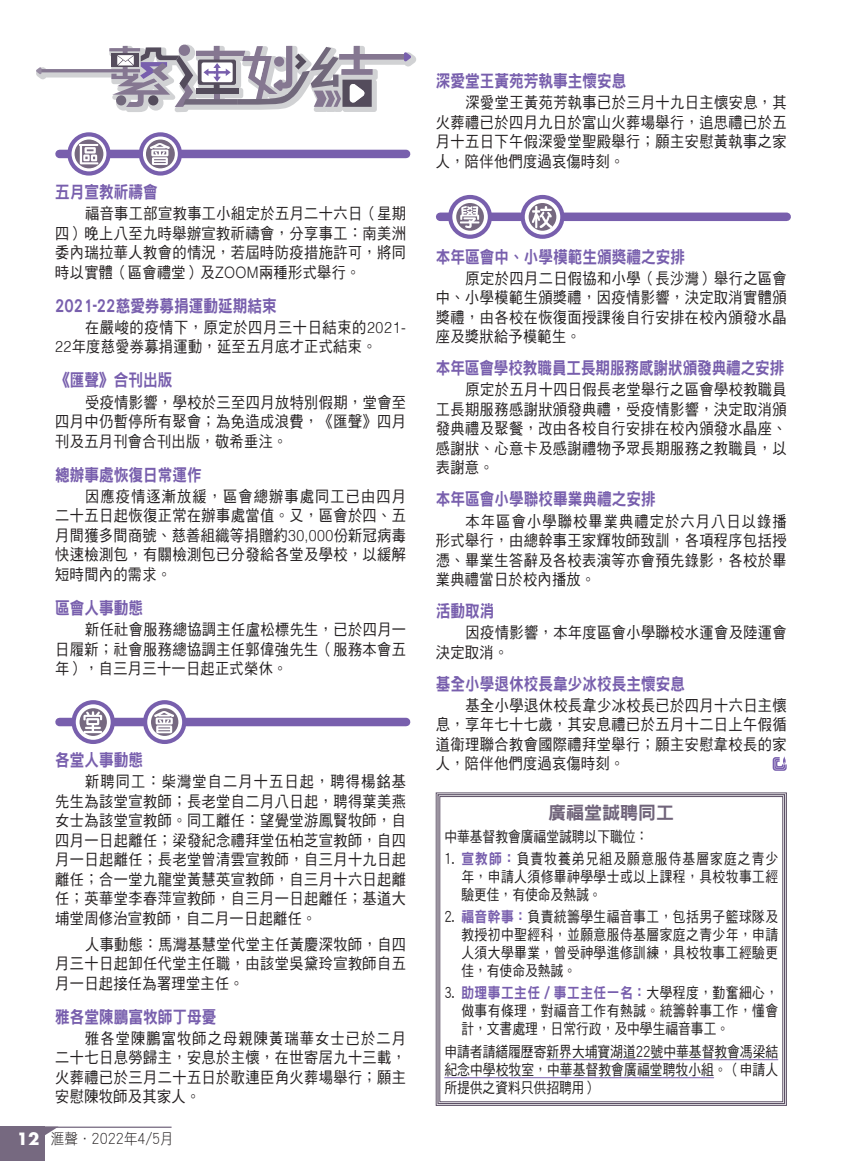
<style>
.page{position:relative;width:842px;height:1161px;background:#fff}
.page>*{position:absolute;margin:0;border:0;box-sizing:border-box;transform-origin:0 0}
.t1{font:18px "DF Hei HK W9";color:#70647a}
._727__inking_subhead{font:17.25px "DF Hei HK W9";color:#785fad;scale:.85 1}
.P8_Link_body_txt{font:15.75px/19.5px "DF Hei HK W5";letter-spacing:.03em;color:#231f20;text-align:justify;scale:.9 1}
.body_txt_11_16{font:15px/18px "DF Hei HK W5";letter-spacing:.035em;color:#231f20;text-align:justify;scale:.85 1}
.body_txt_11_16-2{font:15px "DF Hei HK W5";color:#231f20;scale:.85 1}
.t2{font:15px "DF Hei HK W3";color:#231f20;scale:.9 1}
.s1{font-family:"Helvetica";font-weight:300}
.s2{font-family:"Futura";font-weight:700;font-size:16.5px;color:#fff}
.s3{font-family:"DF Hei HK W9";color:#785fad}
</style>
<div class="page">
<div style="left:440px;top:213px;width:347px;height:8px;background:#785fad"></div>
<svg style="left:523px;top:197px;width:39px;height:40px"></svg>
<div style="left:520px;top:195px;width:44px;height:44px;border:4px solid #785fad;border-radius:50%"></div>
<div style="left:529px;top:203px;width:27px;height:28px;background:#766980;border-radius:50%"></div>
<svg style="left:450px;top:197px;width:40px;height:40px"></svg>
<div style="left:448px;top:195px;width:44px;height:44px;border:4px solid #785fad;border-radius:50%"></div>
<div style="left:456px;top:203px;width:28px;height:28px;background:#766980;border-radius:50%"></div>
<svg style="left:460px;top:206px;width:92px;height:22px"></svg>
<div style="left:60px;top:150px;width:346px;height:8px;background:#785fad"></div>
<svg style="left:141px;top:134px;width:39px;height:39px"></svg>
<div style="left:139px;top:132px;width:43px;height:44px;border:4px solid #785fad;border-radius:50%"></div>
<div style="left:147px;top:140px;width:27px;height:28px;background:#766980;border-radius:50%"></div>
<div style="left:146px;top:140px;width:29px;height:28px;border:2px solid #766980;border-radius:50%"></div>
<svg style="left:69px;top:134px;width:40px;height:39px"></svg>
<div style="left:67px;top:132px;width:44px;height:44px;border:4px solid #785fad;border-radius:50%"></div>
<div style="left:75px;top:140px;width:28px;height:28px;background:#766980;border-radius:50%"></div>
<div style="left:75px;top:140px;width:28px;height:28px;border:2px solid #766980;border-radius:50%"></div>
<svg style="left:79px;top:143px;width:91px;height:22px"></svg>
<div style="left:60px;top:718px;width:346px;height:8px;background:#785fad"></div>
<svg style="left:145px;top:702px;width:39px;height:40px"></svg>
<div style="left:143px;top:700px;width:43px;height:44px;border:4px solid #785fad;border-radius:50%"></div>
<svg style="left:151px;top:708px;width:27px;height:28px"></svg>
<svg style="left:74px;top:702px;width:39px;height:40px"></svg>
<div style="left:72px;top:700px;width:43px;height:44px;border:4px solid #785fad;border-radius:50%"></div>
<svg style="left:80px;top:708px;width:27px;height:28px"></svg>
<svg style="left:83px;top:711px;width:91px;height:22px"></svg>
<svg style="left:436px;top:792px;width:351px;height:314px"></svg>
<div style="left:437px;top:794px;width:348px;height:310px;border:1px solid #5c5065"></div>
<div style="left:439px;top:796px;width:344px;height:306px;border:1px solid #5c5065"></div>
<svg style="left:773px;top:756px;width:14px;height:15px"></svg>
<svg style="left:0;top:1126px;width:56px;height:35px"></svg>
<hr style="left:25px;top:1126px;width:147px;height:2px;background:#766980">
<svg style="left:36px;top:45px;width:380px;height:67px"></svg>
<p class="_727__inking_subhead" style="left:55px;top:182px;width:122px">五月宣教祈禱會</p>
<p class="P8_Link_body_txt" style="left:55px;top:203px;width:391px;text-indent:30px">福音事工部宣教事工小組定於五月二十六日（星期四）晚上八至九時舉辦宣教祈禱會，分享事工：南美洲委內瑞拉華人教會的情況，若屆時防疫措施許可，將同時以實體（區會禮堂）及<span class="s1">ZOOM</span>兩種形式舉行。</p>
<p class="_727__inking_subhead" style="left:55px;top:296px;width:262px">2021-22慈愛券募捐運動延期結束</p>
<p class="P8_Link_body_txt" style="left:55px;top:317px;width:391px;text-indent:30px">在嚴峻的疫情下，原定於四月三十日結束的<span class="s1">2021-<br>22</span>年度慈愛券募捐運動，延至五月底才正式結束。</p>
<p class="_727__inking_subhead" style="left:55px;top:371px;width:139px">《匯聲》合刊出版</p>
<p class="P8_Link_body_txt" style="left:55px;top:392px;width:391px;text-indent:30px">受疫情影響，學校於三至四月放特別假期，堂會至四月中仍暫停所有聚會；為免造成浪費，《匯聲》四月刊及五月刊會合刊出版，敬希垂注。</p>
<p class="_727__inking_subhead" style="left:55px;top:465px;width:174px">總辦事處恢復日常運作</p>
<p class="P8_Link_body_txt" style="left:55px;top:486px;width:391px;text-indent:30px">因應疫情逐漸放緩，區會總辦事處同工已由四月二十五日起恢復正常在辦事處當值。又，區會於四、五月間獲多間商號、慈善組織等捐贈約<span class="s1">30,000</span>份新冠病毒快速檢測包，有關檢測包已分發給各堂及學校，以緩解短時間內的需求。</p>
<p class="_727__inking_subhead" style="left:55px;top:598px;width:105px">區會人事動態</p>
<p class="P8_Link_body_txt" style="left:55px;top:619px;width:391px;text-indent:30px">新任社會服務總協調主任盧松標先生，已於四月一日履新；社會服務總協調主任郭偉強先生（服務本會五年），自三月三十一日起正式榮休。</p>
<p class="_727__inking_subhead" style="left:55px;top:750px;width:105px">各堂人事動態</p>
<p class="P8_Link_body_txt" style="left:55px;top:771px;width:391px;text-indent:30px">新聘同工：柴灣堂自二月十五日起，聘得楊銘基先生為該堂宣教師；長老堂自二月八日起，聘得葉美燕女士為該堂宣教師。同工離任：望覺堂游鳳賢牧師，自四月一日起離任；梁發紀念禮拜堂伍柏芝宣教師，自四月一日起離任；長老堂曾清雲宣教師，自三月十九日起離任；合一堂九龍堂黃慧英宣教師，自三月十六日起離任；英華堂李春萍宣教師，自三月一日起離任；基道大埔堂周修治宣教師，自二月一日起離任。</p>
<p class="P8_Link_body_txt" style="left:55px;top:934px;width:391px;text-indent:30px">人事動態：馬灣基慧堂代堂主任黃慶深牧師，自四月三十日起卸任代堂主任職，由該堂吳黛玲宣教師自五月一日起接任為署理堂主任。</p>
<p class="_727__inking_subhead" style="left:55px;top:1007px;width:191px">雅各堂陳鵬富牧師丁母憂</p>
<p class="P8_Link_body_txt" style="left:55px;top:1028px;width:391px;text-indent:30px">雅各堂陳鵬富牧師之母親陳黃瑞華女士已於二月二十七日息勞歸主，安息於主懷，在世寄居九十三載，火葬禮已於三月二十五日於歌連臣角火葬場舉行；願主安慰陳牧師及其家人。</p>
<p class="t2" style="left:17px;top:1131px;width:176px"><span class="s2">12</span> 滙聲．2022年4/5月</p>
<p class="_727__inking_subhead" style="left:436px;top:72px;width:226px">深愛堂王黃苑芳執事主懷安息</p>
<p class="P8_Link_body_txt" style="left:436px;top:93px;width:391px;text-indent:30px">深愛堂王黃苑芳執事已於三月十九日主懷安息，其火葬禮已於四月九日於富山火葬場舉行，追思禮已於五月十五日下午假深愛堂聖殿舉行；願主安慰黃執事之家人，陪伴他們度過哀傷時刻。</p>
<p class="_727__inking_subhead" style="left:436px;top:247px;width:295px">本年區會中、小學模範生頒獎禮之安排</p>
<p class="P8_Link_body_txt" style="left:436px;top:268px;width:391px;text-indent:30px">原定於四月二日假協和小學（長沙灣）舉行之區會中、小學模範生頒獎禮，因疫情影響，決定取消實體頒獎禮，由各校在恢復面授課後自行安排在校內頒發水晶座及獎狀給予模範生。</p>
<p class="_727__inking_subhead" style="left:436px;top:359px;width:412px">本年區會學校教職員工長期服務感謝狀頒發典禮之安排</p>
<p class="P8_Link_body_txt" style="left:436px;top:380px;width:391px;text-indent:30px">原定於五月十四日假長老堂舉行之區會學校教職員工長期服務感謝狀頒發典禮，受疫情影響，決定取消頒發典禮及聚餐，改由各校自行安排在校內頒發水晶座、感謝狀、心意卡及感謝禮物予眾長期服務之教職員，以表謝意。</p>
<p class="_727__inking_subhead" style="left:436px;top:490px;width:260px">本年區會小學聯校畢業典禮之安排</p>
<p class="P8_Link_body_txt" style="left:436px;top:511px;width:391px;text-indent:30px">本年區會小學聯校畢業典禮定於六月八日以錄播形式舉行，由總幹事王家輝牧師致訓，各項程序包括授憑、畢業生答辭及各校表演等亦會預先錄影，各校於畢業典禮當日於校內播放。</p>
<p class="_727__inking_subhead" style="left:436px;top:601px;width:71px">活動取消</p>
<p class="P8_Link_body_txt" style="left:436px;top:623px;width:391px;text-indent:30px">因疫情影響，本年度區會小學聯校水運會及陸運會決定取消。</p>
<p class="_727__inking_subhead" style="left:436px;top:674px;width:295px">基全小學退休校長韋少冰校長主懷安息</p>
<p class="P8_Link_body_txt" style="left:436px;top:695px;width:391px;text-indent:30px">基全小學退休校長韋少冰校長已於四月十六日主懷息，享年七十七歲，其安息禮已於五月十二日上午假循道衛理聯合教會國際禮拜堂舉行；願主安慰韋校長的家人，陪伴他們度過哀傷時刻。</p>
<p class="t1" style="left:548px;top:803px;width:127px">廣福堂誠聘同工</p>
<p class="body_txt_11_16-2" style="left:444px;top:828px;width:241px">中華基督教會廣福堂誠聘以下職位：</p>
<p class="body_txt_11_16" style="left:461px;top:849px;width:374px;text-indent:-17px">1. <span class="s3">宣教師：</span>負責牧養弟兄組及願意服侍基層家庭之青少年，申請人須修畢神學學士或以上課程，具校牧事工經驗更佳，有使命及熱誠。</p>
<p class="body_txt_11_16" style="left:461px;top:907px;width:374px;text-indent:-17px">2. <span class="s3">福音幹事：</span>負責統籌學生福音事工，包括男子籃球隊及教授初中聖經科，並願意服侍基層家庭之青少年，申請人須大學畢業，曾受神學進修訓練，具校牧事工經驗更佳，有使命及熱誠。</p>
<p class="body_txt_11_16" style="left:461px;top:984px;width:374px;text-indent:-17px">3. <span class="s3">助理事工主任／事工主任一名：</span>大學程度，勤奮細心，做事有條理，對福音工作有熱誠。統籌幹事工作，懂會計，文書處理，日常行政，及中學生福音事工。</p>
<p class="body_txt_11_16" style="left:444px;top:1042px;width:394px">申請者請繕履歷寄新界大埔寶湖道22號中華基督教會馮梁結紀念中學校牧室，中華基督教會廣福堂聘牧小組。（申請人所提供之資料只供招聘用）</p>
</div>
